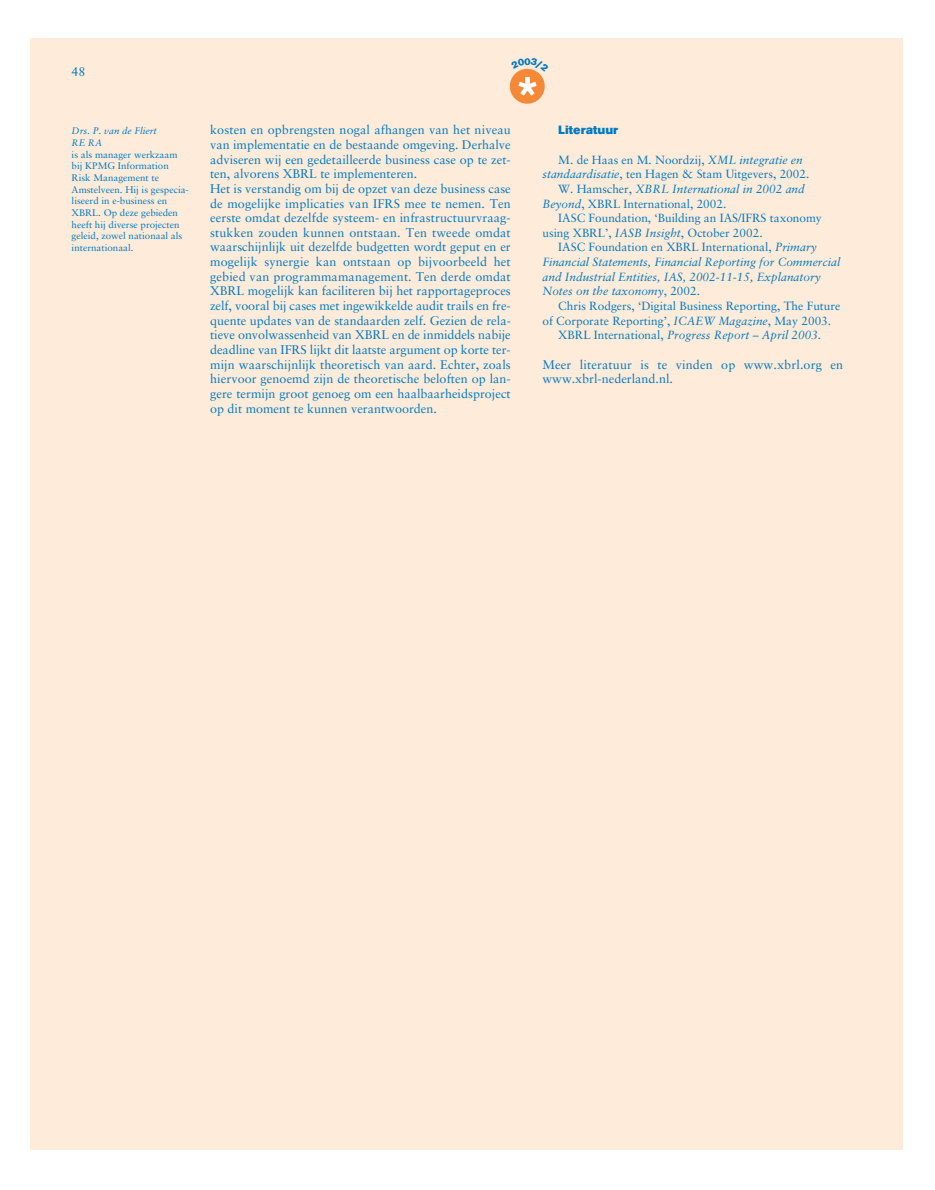
<style>
.page{position:relative;width:935px;height:1190px;background:#fff}
.page>*{position:absolute;margin:0;border:0;box-sizing:border-box;transform-origin:0 0}
.t1{font:12.6px/14.7px "Sabon";color:#007ac2}
.t2{font:900 12.6px "Accius T";color:#007ac2}
.t3{font:11.85px "Sabon";color:#007ac2}
.t4{font:italic 11.85px "Sabon";color:#007ac2}
.t5{font:9.6px/11.7px "Sabon";color:#007ac2}
.t6{font:italic 9.6px/11.7px "Sabon";color:#007ac2}
.s1{font-style:italic}
.s2{font-style:normal}
</style>
<div class="page">
<div style="left:31px;top:39px;width:871px;height:1110px;background:#feebd9"></div>
<div style="left:510px;top:69px;width:34px;height:35px;background:#f58938;border-radius:50%"></div>
<svg style="left:511px;top:68px;width:34px;height:28px"></svg>
<p class="t1" style="left:72px;top:65px;width:15px">48</p>
<p class="t6" style="left:72px;top:126px;width:87px">Drs. P. van de Fliert<br>RE RA</p>
<p class="t5" style="left:72px;top:149px;width:119px">is als manager werkzaam bij KPMG Information<br>Risk Management te<br>Amstelveen. Hij is gespecia&shy;liseerd in e-business en<br>XBRL. Op deze gebieden heeft hij diverse projecten geleid, zowel nationaal als internationaal.</p>
<p class="t1" style="left:210px;top:124px;width:302px">kosten en opbrengsten nogal afhangen van het niveau van implementatie en de bestaande omgeving. Derhalve adviseren wij een gedetailleerde business case op te zet&shy;ten, alvorens XBRL te implementeren.<br>Het is verstandig om bij de opzet van deze business case de mogelijke implicaties van IFRS mee te nemen. Ten eerste omdat dezelfde systeem- en infrastructuurvraag&shy;stukken zouden kunnen ontstaan. Ten tweede omdat waarschijnlijk uit dezelfde budgetten wordt geput en er mogelijk synergie kan ontstaan op bijvoorbeeld het gebied van programmamanagement. Ten derde omdat XBRL mogelijk kan faciliteren bij het rapportageproces zelf, vooral bij cases met ingewikkelde audit trails en fre&shy;quente updates van de standaarden zelf. Gezien de rela&shy;tieve onvolwassenheid van XBRL en de inmiddels nabije deadline van IFRS lijkt dit laatste argument op korte ter&shy;mijn waarschijnlijk theoretisch van aard. Echter, zoals hiervoor genoemd zijn de theoretische beloften op lan&shy;gere termijn groot genoeg om een haalbaarheidsproject op dit moment te kunnen verantwoorden.</p>
<p class="t2" style="left:558px;top:126px;width:62px">Literatuur</p>
<p class="t3" style="left:558px;top:154px;width:246px">M. de Haas en M. Noordzij, <span class="s1">XML integratie en</span></p>
<p class="t3" style="left:542px;top:169px;width:268px"><span class="s1">standaardisatie</span>, ten Hagen &amp; Stam Uitgevers, 2002.</p>
<p class="t4" style="left:558px;top:184px;width:248px"><span class="s2">W. Hamscher,</span> XBRL International in 2002 and</p>
<p class="t3" style="left:542px;top:198px;width:185px"><span class="s1">Beyond</span>, XBRL International, 2002.</p>
<p class="t3" style="left:558px;top:213px;width:265px">IASC Foundation, ‘Building an IAS/IFRS taxonomy</p>
<p class="t3" style="left:542px;top:228px;width:222px">using XBRL’, <span class="s1">IASB Insight</span>, October 2002.</p>
<p class="t3" style="left:558px;top:242px;width:260px">IASC Foundation en XBRL International, <span class="s1">Primary</span></p>
<p class="t4" style="left:542px;top:257px;width:299px">Financial Statements, Financial Reporting for Commercial</p>
<p class="t4" style="left:542px;top:272px;width:280px">and Industrial Entities, IAS, 2002-11-15, Explanatory</p>
<p class="t4" style="left:542px;top:286px;width:159px">Notes on the taxonomy<span class="s2">, 2002.</span></p>
<p class="t3" style="left:558px;top:301px;width:283px">Chris Rodgers, ‘Digital Business Reporting, The Future</p>
<p class="t3" style="left:542px;top:316px;width:290px">of Corporate Reporting’, <span class="s1">ICAEW Magazine</span>, May 2003.</p>
<p class="t4" style="left:558px;top:330px;width:264px"><span class="s2">XBRL International,</span> Progress Report – April 2003<span class="s2">.</span></p>
<p class="t1" style="left:542px;top:358px;width:302px">Meer literatuur is te vinden op www.xbrl.org en www.xbrl-nederland.nl.</p>
</div>
